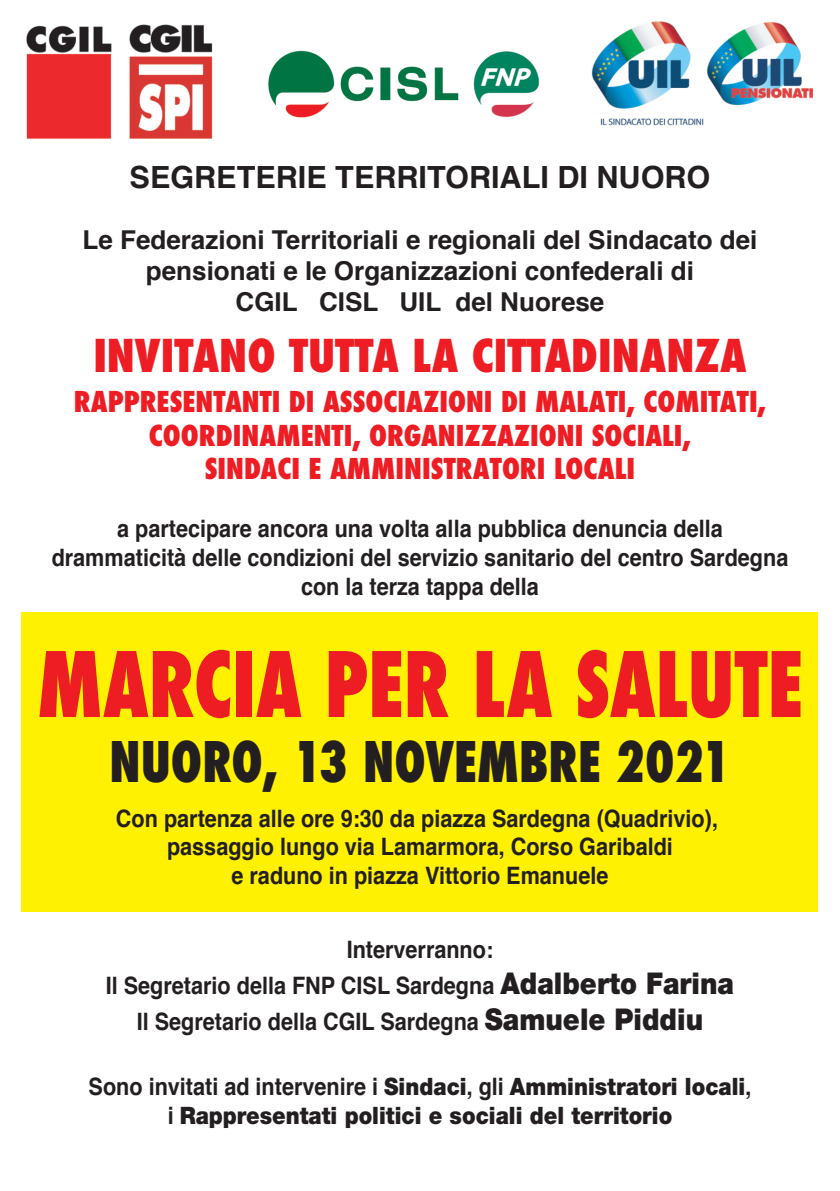
<style>
.page{position:relative;width:840px;height:1191px;background:#fff}
.page>*{position:absolute;margin:0;border:0;box-sizing:border-box;transform-origin:0 0}
.t1{font:800 condensed 87.4px "Futura";color:#ee1d23;scale:.87 1}
.t2{font:800 condensed 54.4px "Futura";color:#231f20;scale:.9 1}
.t3{font:800 condensed 44px "Futura";color:#ee1d23}
.t4{font:700 30.6px "Helvetica";color:#231f20}
.t5{font:800 condensed 28px/33.6px "Futura";color:#ee1d23;text-align:center}
.t6{font:700 26px/31.2px "Helvetica";color:#231f20;text-align:center}
.t7{font:700 24px/28.8px "Helvetica";color:#231f20;text-align:center;scale:.9 1}
.t8{font:900 24px "Helvetica Neue LT Std";color:#231f20;scale:.9 1}
.s1{font-family:"Helvetica Neue LT Std";font-weight:900;font-size:30px}
.s2{font-family:"Helvetica Neue LT Std";font-weight:900}
.s3{font-family:"Helvetica";font-weight:700}
</style>
<div class="page">
<div style="left:22px;top:612px;width:795px;height:299px;background:#fff101"></div>
<img style="left:26px;top:21px;width:786px;height:118px">
<p class="t4" style="left:129px;top:152px;width:582px">SEGRETERIE TERRITORIALI DI NUORO</p>
<p class="t6" style="left:82px;top:225px;width:676px">Le Federazioni Territoriali e regionali del Sindacato dei pensionati e le Organizzazioni confederali di<br>CGIL CISL UIL del Nuorese</p>
<h3 class="t3" style="left:93px;top:326px;width:654px">INVITANO TUTTA LA CITTADINANZA</h3>
<p class="t5" style="left:74px;top:385px;width:693px">RAPPRESENTANTI DI ASSOCIAZIONI DI MALATI, COMITATI,<br>COORDINAMENTI, ORGANIZZAZIONI SOCIALI,<br>SINDACI E AMMINISTRATORI LOCALI</p>
<p class="t7" style="left:52px;top:514px;width:819px">a partecipare ancora una volta alla pubblica denuncia della drammaticità delle condizioni del servizio sanitario del centro Sardegna con la terza tappa della</p>
<h1 class="t1" style="left:37px;top:625px;width:881px">MARCIA PER LA SALUTE</h1>
<h2 class="t2" style="left:109px;top:725px;width:691px">NUORO, 13 NOVEMBRE 2021</h2>
<p class="t7" style="left:116px;top:804px;width:670px">Con partenza alle ore 9:30 da piazza Sardegna (Quadrivio), passaggio lungo via Lamarmora, Corso Garibaldi<br>e raduno in piazza Vittorio Emanuele</p>
<p class="t7" style="left:106px;top:932px;width:699px;line-height:36px">Interverranno:<br>Il Segretario della FNP CISL Sardegna <span class="s1">Adalberto Farina<br></span>Il Segretario della CGIL Sardegna <span class="s1">Samuele Piddiu</span></p>
<p class="t7" style="left:88px;top:1072px;width:737px">Sono invitati ad intervenire i <span class="s2">Sindaci</span>, gli <span class="s2">Amministratori locali</span>,</p>
<p class="t8" style="left:167px;top:1101px;width:562px"><span class="s3">i</span> Rappresentati politici e sociali del territorio</p>
</div>
